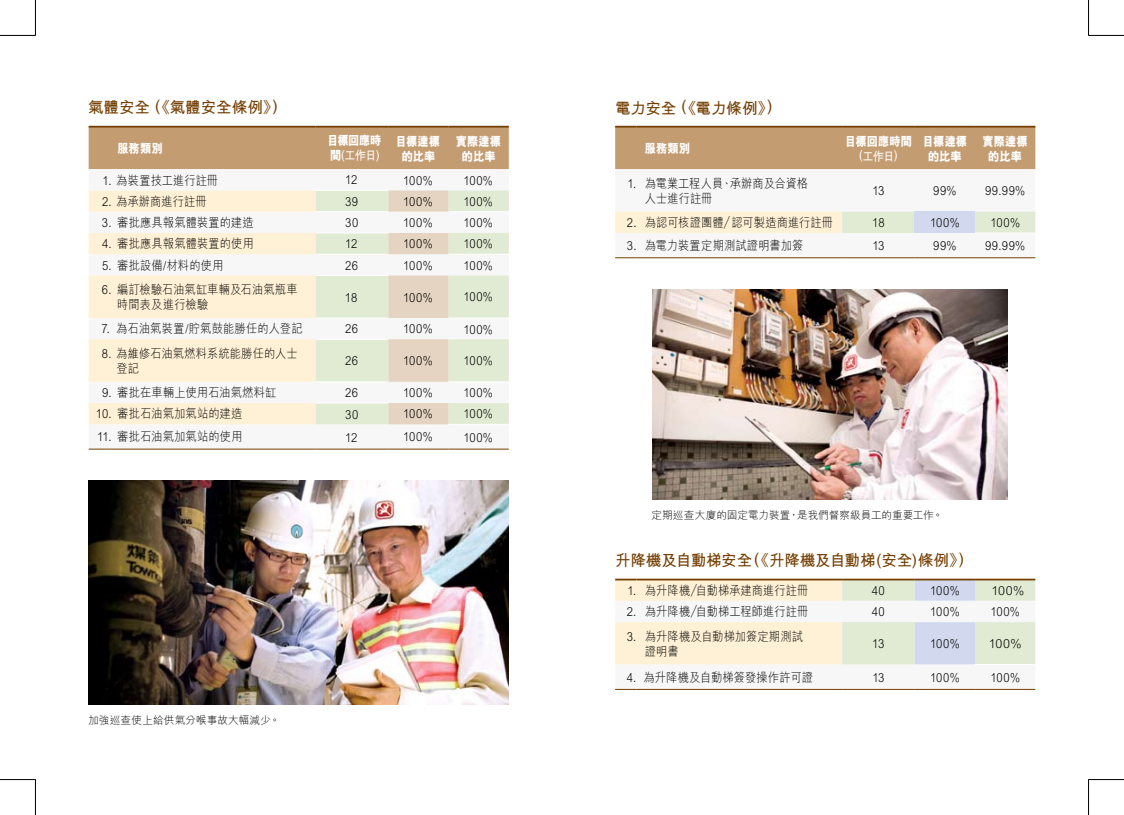
<style>
.page{position:relative;width:1124px;height:815px;background:#fff}
.page>*{position:absolute;margin:0;border:0;box-sizing:border-box;transform-origin:0 0}
.t1{font:700 15.62px "M Hei HK";letter-spacing:-.01em;color:#743e00}
.t2{font:300 12.5px/15px "M Hei HK";letter-spacing:.01em;color:#000;scale:.9 1}
.t3{font:800 12.5px/15px "M Hei HK";color:#fff;text-align:center;scale:.9 1}
.t4{font:300 12.5px "M Hei HK";letter-spacing:.01em;color:#000}
.t5{font:700 12.5px "M Hei HK";color:#fff;scale:.9 1}
.t6{font:300 10.62px "M Hei HK";letter-spacing:.005em;color:#000}
.s1{font-weight:700}
</style>
<div class="page">
<div style="left:615px;top:128px;width:420px;height:41px;background:#c49c72"></div>
<svg style="left:615px;top:169px;width:420px;height:43px"></svg>
<svg style="left:615px;top:212px;width:420px;height:21px;background:#f3eed4"></svg>
<div style="left:914px;top:212px;width:60px;height:21px;background:#d2d9ee"></div>
<hr style="left:615px;top:126px;width:21px;height:2px;background:#743e00">
<hr style="left:636px;top:126px;width:206px;height:2px;background:#743e00">
<hr style="left:842px;top:126px;width:72px;height:2px;background:#743e00">
<hr style="left:914px;top:126px;width:60px;height:2px;background:#743e00">
<hr style="left:974px;top:126px;width:61px;height:2px;background:#743e00">
<svg style="left:615px;top:257px;width:21px;height:1px"></svg>
<hr style="left:636px;top:257px;width:206px;height:1px;background:#743e00">
<hr style="left:842px;top:257px;width:72px;height:1px;background:#743e00">
<hr style="left:914px;top:257px;width:60px;height:1px;background:#743e00">
<hr style="left:974px;top:257px;width:61px;height:1px;background:#743e00">
<svg style="left:615px;top:688px;width:420px;height:1px"></svg>
<svg style="left:615px;top:579px;width:420px;height:86px"></svg>
<hr style="left:636px;top:579px;width:206px;height:1px;background:#743e00">
<hr style="left:842px;top:579px;width:72px;height:1px;background:#743e00">
<hr style="left:914px;top:579px;width:60px;height:1px;background:#743e00">
<svg style="left:615px;top:689px;width:21px;height:1px"></svg>
<hr style="left:636px;top:689px;width:206px;height:1px;background:#743e00">
<hr style="left:842px;top:689px;width:72px;height:1px;background:#743e00">
<hr style="left:914px;top:689px;width:60px;height:1px;background:#743e00">
<hr style="left:974px;top:689px;width:61px;height:1px;background:#743e00">
<hr style="left:974px;top:664px;width:61px;height:1px;background:#fff">
<hr style="left:974px;top:579px;width:61px;height:1px;background:#743e00">
<img style="left:652px;top:289px;width:355px;height:210px">
<img style="left:89px;top:480px;width:419px;height:224px">
<div style="left:89px;top:128px;width:419px;height:41px;background:#c49c72"></div>
<svg style="left:89px;top:169px;width:419px;height:280px"></svg>
<svg style="left:89px;top:190px;width:226px;height:234px;fill:#fff1d5"></svg>
<svg style="left:315px;top:190px;width:193px;height:234px;fill:#e1ebd3"></svg>
<svg style="left:388px;top:190px;width:60px;height:234px"></svg>
<hr style="left:315px;top:190px;width:73px;height:1px;background:#fff">
<hr style="left:315px;top:233px;width:73px;height:1px;background:#fff">
<hr style="left:315px;top:275px;width:73px;height:1px;background:#fff">
<hr style="left:315px;top:339px;width:73px;height:1px;background:#fff">
<hr style="left:315px;top:403px;width:73px;height:1px;background:#fff">
<hr style="left:315px;top:211px;width:73px;height:1px;background:#fff">
<hr style="left:448px;top:211px;width:60px;height:1px;background:#fff">
<hr style="left:315px;top:254px;width:73px;height:1px;background:#fff">
<hr style="left:448px;top:254px;width:60px;height:1px;background:#fff">
<hr style="left:315px;top:318px;width:73px;height:1px;background:#fff">
<hr style="left:448px;top:318px;width:60px;height:1px;background:#fff">
<hr style="left:315px;top:381px;width:73px;height:1px;background:#fff">
<hr style="left:448px;top:381px;width:60px;height:1px;background:#fff">
<hr style="left:448px;top:424px;width:60px;height:1px;background:#fff">
<hr style="left:89px;top:126px;width:21px;height:2px;background:#743e00">
<hr style="left:110px;top:126px;width:205px;height:2px;background:#743e00">
<hr style="left:388px;top:126px;width:60px;height:2px;background:#743e00">
<hr style="left:448px;top:126px;width:60px;height:2px;background:#743e00">
<svg style="left:89px;top:449px;width:21px;height:1px"></svg>
<hr style="left:110px;top:449px;width:205px;height:1px;background:#743e00">
<hr style="left:388px;top:449px;width:60px;height:1px;background:#743e00">
<hr style="left:448px;top:449px;width:60px;height:1px;background:#743e00">
<hr style="left:315px;top:126px;width:73px;height:2px;background:#743e00">
<hr style="left:315px;top:449px;width:73px;height:1px;background:#743e00">
<hr style="left:0;top:35px;width:35px;height:1px;background:#000">
<hr style="left:1088px;top:35px;width:35px;height:1px;background:#000">
<hr style="left:0;top:779px;width:35px;height:1px;background:#000">
<hr style="left:1088px;top:779px;width:35px;height:1px;background:#000">
<hr style="left:35px;top:0;width:1px;height:35px;background:#000">
<hr style="left:35px;top:780px;width:1px;height:35px;background:#000">
<hr style="left:1088px;top:0;width:1px;height:35px;background:#000">
<hr style="left:1088px;top:780px;width:1px;height:35px;background:#000">
<p class="t1" style="left:88px;top:96px;width:192px">氣體安全 《氣體安全條例》)</p>
<p class="t1" style="left:155px;top:94px;width:7px">(</p>
<p class="t3" style="left:117px;top:141px;width:52px">服務類別</p>
<p class="t3" style="left:327px;top:133px;width:62px;text-align:left">目標回應時間<span class="s1">(工作日)</span></p>
<p class="t3" style="left:395px;top:134px;width:51px">目標達標的比率</p>
<p class="t3" style="left:456px;top:134px;width:52px">實際達標的比率</p>
<p class="t2" style="left:103px;top:172px;width:130px">1. 為裝置技工進行註冊</p>
<p class="t2" style="left:345px;top:172px;width:15px">12</p>
<p class="t2" style="left:403px;top:172px;width:34px">100%</p>
<p class="t2" style="left:463px;top:172px;width:34px">100%</p>
<p class="t2" style="left:102px;top:193px;width:118px">2. 為承辦商進行註冊</p>
<p class="t2" style="left:345px;top:193px;width:16px">39</p>
<p class="t2" style="left:403px;top:193px;width:34px">100%</p>
<p class="t2" style="left:463px;top:193px;width:34px">100%</p>
<p class="t2" style="left:102px;top:215px;width:170px">3. 審批應具報氣體裝置的建造</p>
<p class="t2" style="left:345px;top:215px;width:16px">30</p>
<p class="t2" style="left:403px;top:215px;width:34px">100%</p>
<p class="t2" style="left:463px;top:215px;width:34px">100%</p>
<p class="t2" style="left:102px;top:236px;width:170px">4. 審批應具報氣體裝置的使用</p>
<p class="t2" style="left:345px;top:236px;width:15px">12</p>
<p class="t2" style="left:403px;top:236px;width:34px">100%</p>
<p class="t2" style="left:463px;top:236px;width:34px">100%</p>
<p class="t2" style="left:102px;top:257px;width:137px">5. 審批設備/材料的使用</p>
<p class="t2" style="left:345px;top:257px;width:16px">26</p>
<p class="t2" style="left:403px;top:257px;width:34px">100%</p>
<p class="t2" style="left:463px;top:257px;width:34px">100%</p>
<p class="t2" style="left:117px;top:281px;width:202px;text-indent:-15px">6. 編訂檢驗石油氣缸車輛及石油氣瓶車時間表及進行檢驗</p>
<p class="t2" style="left:345px;top:289px;width:15px">18</p>
<p class="t2" style="left:403px;top:289px;width:34px">100%</p>
<p class="t2" style="left:463px;top:289px;width:34px">100%</p>
<p class="t2" style="left:101px;top:321px;width:225px">7. 為石油氣裝置/貯氣鼓能勝任的人登記</p>
<p class="t2" style="left:345px;top:321px;width:16px">26</p>
<p class="t2" style="left:403px;top:321px;width:34px">100%</p>
<p class="t2" style="left:463px;top:321px;width:34px">100%</p>
<p class="t2" style="left:117px;top:345px;width:202px;text-indent:-15px">8. 為維修石油氣燃料系統能勝任的人士登記</p>
<p class="t2" style="left:345px;top:353px;width:16px">26</p>
<p class="t2" style="left:403px;top:353px;width:34px">100%</p>
<p class="t2" style="left:463px;top:353px;width:34px">100%</p>
<p class="t2" style="left:102px;top:385px;width:195px">9. 審批在車輛上使用石油氣燃料缸</p>
<p class="t2" style="left:345px;top:385px;width:16px">26</p>
<p class="t2" style="left:403px;top:385px;width:34px">100%</p>
<p class="t2" style="left:463px;top:385px;width:34px">100%</p>
<p class="t2" style="left:96px;top:406px;width:164px">10. 審批石油氣加氣站的建造</p>
<p class="t2" style="left:345px;top:406px;width:16px">30</p>
<p class="t2" style="left:403px;top:406px;width:34px">100%</p>
<p class="t2" style="left:463px;top:406px;width:34px">100%</p>
<p class="t2" style="left:97px;top:429px;width:163px">11. 審批石油氣加氣站的使用</p>
<p class="t2" style="left:345px;top:429px;width:15px">12</p>
<p class="t2" style="left:403px;top:429px;width:34px">100%</p>
<p class="t2" style="left:463px;top:429px;width:34px">100%</p>
<p class="t6" style="left:88px;top:713px;width:193px">加強巡查使上給供氣分喉事故大幅減少。</p>
<p class="t1" style="left:615px;top:96px;width:159px">電力安全 《電力條例》)</p>
<p class="t1" style="left:681px;top:94px;width:7px">(</p>
<p class="t3" style="left:644px;top:141px;width:52px">服務類別</p>
<p class="t3" style="left:844px;top:134px;width:76px">目標回應時間</p>
<p class="t5" style="left:859px;top:147px;width:44px">(工作日)</p>
<p class="t3" style="left:922px;top:134px;width:51px">目標達標的比率</p>
<p class="t3" style="left:982px;top:134px;width:52px">實際達標的比率</p>
<p class="t2" style="left:644px;top:175px;width:183px;text-indent:-18px">1. 為電業工程人員、承辦商及合資格人士進行註冊</p>
<p class="t2" style="left:872px;top:183px;width:15px">13</p>
<p class="t2" style="left:933px;top:183px;width:27px">99%</p>
<p class="t2" style="left:985px;top:183px;width:46px">99.99%</p>
<p class="t2" style="left:626px;top:215px;width:230px">2. 為認可核證團體／認可製造商進行註冊</p>
<p class="t2" style="left:872px;top:215px;width:15px">18</p>
<p class="t2" style="left:930px;top:215px;width:34px">100%</p>
<p class="t2" style="left:990px;top:214px;width:34px">100%</p>
<p class="t2" style="left:626px;top:237px;width:198px">3. 為電力裝置定期測試證明書加簽</p>
<p class="t2" style="left:872px;top:237px;width:15px">13</p>
<p class="t2" style="left:933px;top:237px;width:27px">99%</p>
<p class="t2" style="left:985px;top:238px;width:46px">99.99%</p>
<p class="t6" style="left:651px;top:507px;width:293px">定期巡查大廈的固定電力裝置，是我們督察級員工的重要工作。</p>
<p class="t1" style="left:615px;top:549px;width:351px">升降機及自動梯安全《升降機及自動梯(安全)條例》)</p>
<p class="t1" style="left:754px;top:546px;width:7px">(</p>
<p class="t2" style="left:627px;top:583px;width:202px">1. 為升降機／自動梯承建商進行註冊</p>
<p class="t2" style="left:871px;top:583px;width:16px">40</p>
<p class="t2" style="left:930px;top:583px;width:34px">100%</p>
<p class="t4" style="left:991px;top:582px;width:34px">100%</p>
<p class="t2" style="left:626px;top:604px;width:203px">2. 為升降機／自動梯工程師進行註冊</p>
<p class="t2" style="left:871px;top:604px;width:16px">40</p>
<p class="t2" style="left:930px;top:604px;width:34px">100%</p>
<p class="t2" style="left:990px;top:604px;width:34px">100%</p>
<p class="t2" style="left:644px;top:628px;width:177px;text-indent:-18px">3. 為升降機及自動梯加簽定期測試證明書</p>
<p class="t2" style="left:872px;top:636px;width:15px">13</p>
<p class="t2" style="left:930px;top:636px;width:34px">100%</p>
<p class="t4" style="left:988px;top:635px;width:34px">100%</p>
<p class="t2" style="left:626px;top:669px;width:208px">4. 為升降機及自動梯簽發操作許可證</p>
<p class="t2" style="left:872px;top:669px;width:15px">13</p>
<p class="t2" style="left:930px;top:669px;width:34px">100%</p>
<p class="t2" style="left:990px;top:669px;width:34px">100%</p>
</div>
